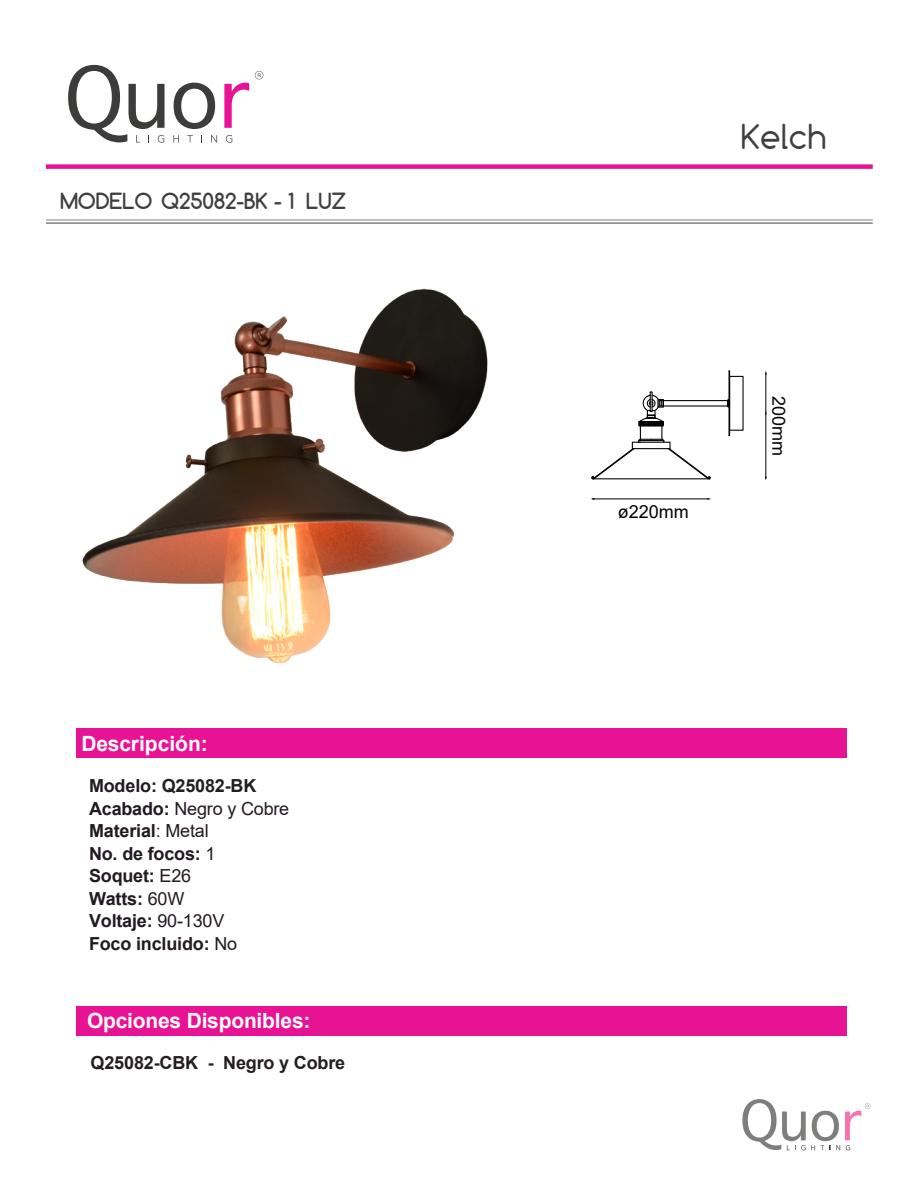
<style>
.page{position:relative;width:918px;height:1188px;background:#fff}
.page>*{position:absolute;margin:0;border:0;box-sizing:border-box;transform-origin:0 0}
.t1{font:36px "Comfortaa";color:#3f3f3f}
.t2{font:700 21px "Arial";letter-spacing:-.01em;color:#fff}
.t3{font:700 21px "Comfortaa";letter-spacing:-.01em;color:#3f3f3f}
.t4{font:700 18px/22.5px "Arial";letter-spacing:-.01em;color:#221a21}
.t5{font:700 18px "Arial";letter-spacing:-.01em;color:#231f20}
.t6{font:18px "Arial";color:#010300}
.t7{font:18px "Arial";color:#020500}
.s1{color:#231f20}
.s2{font-weight:400}
.s3{color:#020500}
</style>
<div class="page">
<div style="left:76px;top:729px;width:771px;height:29px;background:#e71294"></div>
<div style="left:76px;top:1006px;width:771px;height:29px;background:#e71294"></div>
<div style="left:46px;top:164px;width:827px;height:5px;background:#e71294"></div>
<hr style="left:46px;top:222px;width:827px;height:2px;background:#808285">
<hr style="left:46px;top:220px;width:827px;height:1px;background:#808285">
<svg style="left:224px;top:83px;width:25px;height:45px"></svg>
<svg style="left:174px;top:83px;width:41px;height:46px"></svg>
<svg style="left:68px;top:65px;width:97px;height:78px"></svg>
<svg style="left:173px;top:135px;width:6px;height:7px"></svg>
<svg style="left:187px;top:135px;width:6px;height:7px"></svg>
<svg style="left:211px;top:135px;width:6px;height:7px"></svg>
<svg style="left:226px;top:135px;width:6px;height:8px"></svg>
<svg style="left:255px;top:71px;width:8px;height:8px"></svg>
<svg style="left:742px;top:1099px;width:128px;height:51px"></svg>
<hr style="left:593px;top:499px;width:115px;height:1px;background:#000">
<hr style="left:766px;top:373px;width:1px;height:105px;background:#000">
<img style="left:82px;top:288px;width:406px;height:376px">
<hr style="left:659px;top:400px;width:69px;height:1px;background:#000">
<hr style="left:659px;top:405px;width:69px;height:2px;background:#000">
<svg style="left:727px;top:398px;width:2px;height:11px"></svg>
<hr style="left:729px;top:371px;width:1px;height:65px;background:#000">
<div style="left:729px;top:376px;width:15px;height:55px;border:1px solid #000"></div>
<svg style="left:591px;top:392px;width:121px;height:88px"></svg>
<p class="t3" style="left:60px;top:187px;width:288px">MODELO Q25082-BK - 1 LUZ</p>
<p class="t2" style="left:81px;top:729px;width:128px">Descripción:</p>
<p class="t4" style="left:89px;top:775px;width:202px">Modelo: <span class="s1">Q25082-BK<br></span>Acabado: <span class="s2">Negro y Cobre<br></span>Material<span class="s2">: Metal<br></span>No. de focos: <span class="s2">1<br></span>Soquet: <span class="s2">E26<br></span>Watts: <span class="s2">60W<br></span>Voltaje: <span class="s2">90-130V<br></span>Foco incluido: <span class="s2">No</span></p>
<p class="t2" style="left:87px;top:1005px;width:225px">Opciones Disponibles:</p>
<p class="t5" style="left:91px;top:1050px;width:256px">Q25082-CBK - Negro y Cobre</p>
<h1 class="t1" style="left:741px;top:116px;width:88px">Kelch</h1>
<p class="t6" style="left:618px;top:499px;width:73px">ø220<span class="s3">mm</span></p>
<p class="t7" style="left:791px;top:396px;width:62px;rotate:90deg">200mm</p>
</div>
